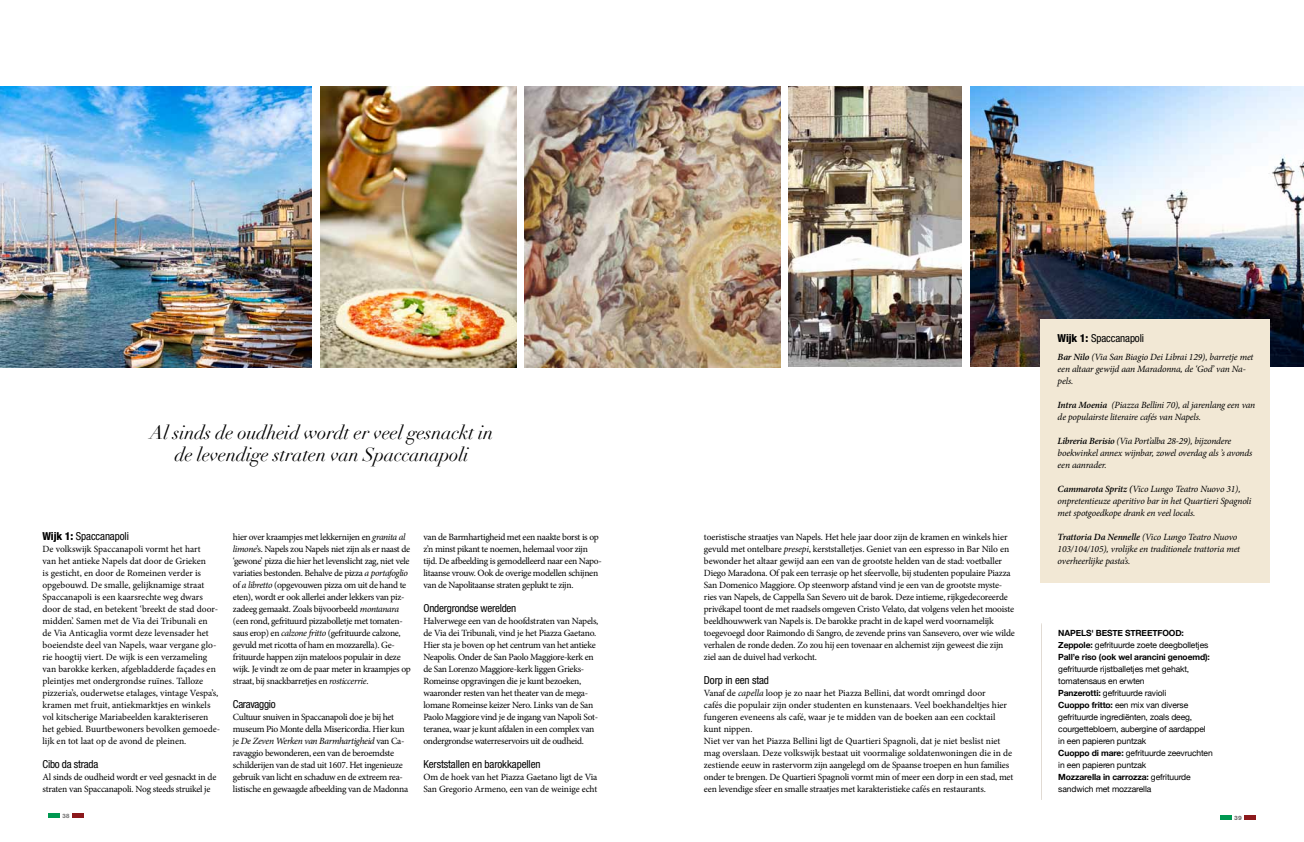
<style>
.page{position:relative;width:1304px;height:842px;background:#fff}
.page>*{position:absolute;margin:0;border:0;box-sizing:border-box;transform-origin:0 0}
.t1{font:italic 19px/22px "Didot";letter-spacing:-.01em;color:#000;text-align:center}
.t2{font:condensed 11px "Helvetica Neue LT Std";letter-spacing:-.01em;color:#000}
.t3{font:condensed 11px "Helvetica Neue LT Std";letter-spacing:-.03em;color:#000}
.t4{font:9.5px/12px "Minion Pro";letter-spacing:-.02em;color:#000}
.t5{font:9.5px/12px "Minion Pro";color:#000}
.t6{font:italic 9.5px/12px "Minion Pro";letter-spacing:-.02em;color:#000}
.t7{font:8.5px/12px "Helvetica Neue";letter-spacing:-.015em;color:#000}
.t8{font:700 8.5px/12px "Helvetica Neue";letter-spacing:-.015em;color:#000}
.t9{font:700 6px "Helvetica Neue LT Std";color:#6d6c6c}
.t10{font:800 6px "Helvetica Neue LT Std";color:#6d6c6c}
.s1{font-weight:800}
.s2{font-style:italic}
.s3{font-weight:600}
.s4{font-weight:400}
.s5{font-weight:700}
</style>
<div class="page">
<div style="left:1244px;top:815px;width:12px;height:5px;background:#8c191c"></div>
<div style="left:1220px;top:815px;width:12px;height:5px;background:#009851"></div>
<hr style="left:72px;top:814px;width:12px;height:4px;background:#8c191c">
<hr style="left:48px;top:814px;width:12px;height:4px;background:#009851">
<img style="left:970px;top:86px;width:334px;height:280px">
<img style="left:525px;top:86px;width:255px;height:281px">
<img style="left:321px;top:86px;width:195px;height:281px">
<img style="left:0;top:86px;width:312px;height:281px">
<img style="left:789px;top:86px;width:173px;height:280px">
<div style="left:1041px;top:319px;width:229px;height:264px;background:#f2e8d5"></div>
<hr style="left:1041px;top:622px;width:2px;height:178px;background:#693f00;opacity:.84">
<h1 class="t1" style="left:150px;top:422px;width:345px">Al sinds de oudheid wordt er veel gesnackt in de levendige straten van Spaccanapoli</h1>
<p class="t2" style="left:43px;top:530px;width:88px"><span class="s1">Wijk 1:</span> Spaccanapoli</p>
<p class="t5" style="left:43px;top:543px;width:179px">De volkswijk Spaccanapoli vormt het hart<br>van het antieke Napels dat door de Grieken<br>is gesticht, en door de Romeinen verder is opgebouwd. De smalle, gelijknamige straat Spaccanapoli is een kaarsrechte weg dwars door de stad, en betekent ‘breekt de stad door&shy;midden’. Samen met de Via dei Tribunali en<br>de Via Anticaglia vormt deze levensader het boeiendste deel van Napels, waar vergane glo&shy;rie hoogtij viert. De wijk is een verzameling van barokke kerken, afgebladderde façades en pleintjes met ondergrondse ruïnes. Talloze pizzeria’s, ouderwetse etalages, vintage Vespa’s, kramen met fruit, antiekmarktjes en winkels vol kitscherige Mariabeelden karakteriseren het gebied. Buurtbewoners bevolken gemoede&shy;lijk en tot laat op de avond de pleinen.</p>
<p class="t2" style="left:43px;top:758px;width:57px">Cibo da strada</p>
<p class="t4" style="left:43px;top:771px;width:175px">Al sinds de oudheid wordt er veel gesnackt in de straten van Spaccanapoli. Nog steeds struikel je</p>
<p class="t4" style="left:233px;top:531px;width:179px">hier over kraampjes met lekkernijen en <span class="s2">granita al limone</span>’s. Napels zou Napels niet zijn als er naast de ‘gewone’ pizza die hier het levenslicht zag, niet vele variaties bestonden. Behalve de pizza <span class="s2">a portafoglio </span>of <span class="s2">a libretto</span> (opgevouwen pizza om uit de hand te eten), wordt er ook allerlei ander lekkers van piz&shy;zadeeg gemaakt. Zoals bijvoorbeeld <span class="s2">montanara </span>(een rond, gefrituurd pizzabolletje met tomaten&shy;saus erop) en <span class="s2">calzone fritto</span> (gefrituurde calzone, gevuld met ricotta of ham en mozzarella). Ge&shy;frituurde happen zijn mateloos populair in deze wijk. Je vindt ze om de paar meter in kraampjes op straat, bij snackbarretjes en <span class="s2">rosticcerrie</span>.</p>
<p class="t3" style="left:233px;top:698px;width:44px">Caravaggio</p>
<p class="t4" style="left:233px;top:711px;width:177px">Cultuur snuiven in Spaccanapoli doe je bij het museum Pio Monte della Misericordia. Hier kun je <span class="s2">De Zeven Werken van Barmhartigheid</span> van Ca&shy;ravaggio bewonderen, een van de beroemdste schilderijen van de stad uit 1607. Het ingenieuze gebruik van licht en schaduw en de extreem rea&shy;listische en gewaagde afbeelding van de Madonna</p>
<p class="t4" style="left:423px;top:531px;width:180px">van de Barmhartigheid met een naakte borst is op z’n minst pikant te noemen, helemaal voor zijn tijd. De afbeelding is gemodelleerd naar een Napo&shy;litaanse vrouw. Ook de overige modellen schijnen van de Napolitaanse straten geplukt te zijn.</p>
<p class="t2" style="left:423px;top:602px;width:94px">Ondergrondse werelden</p>
<p class="t4" style="left:423px;top:615px;width:177px">Halverwege een van de hoofdstraten van Napels, de Via dei Tribunali, vind je het Piazza Gaetano.<br>Hier sta je boven op het centrum van het antieke Neapolis. Onder de San Paolo Maggiore-kerk en de San Lorenzo Maggiore-kerk liggen Grieks-Romeinse opgravingen die je kunt bezoeken, waaronder resten van het theater van de mega&shy;lomane Romeinse keizer Nero. Links van de San Paolo Maggiore vind je de ingang van Napoli Sot&shy;teranea, waar je kunt afdalen in een complex van ondergrondse waterreservoirs uit de oudheid.</p>
<p class="t2" style="left:423px;top:758px;width:119px">Kerststallen en barokkapellen</p>
<p class="t4" style="left:423px;top:771px;width:176px">Om de hoek van het Piazza Gaetano ligt de Via<br>San Gregorio Armeno, een van de weinige echt</p>
<p class="t4" style="left:704px;top:531px;width:312px">toeristische straatjes van Napels. Het hele jaar door zijn de kramen en winkels hier gevuld met ontelbare <span class="s2">presepi</span>, kerststalletjes. Geniet van een espresso in Bar Nilo en bewonder het altaar gewijd aan een van de grootste helden van de stad: voetballer Diego Maradona. Of pak een terrasje op het sfeervolle, bij studenten populaire Piazza San Domenico Maggiore. Op steenworp afstand vind je een van de grootste myste&shy;ries van Napels, de Cappella San Severo uit de barok. Deze intieme, rijkgedecoreerde privékapel toont de met raadsels omgeven Cristo Velato, dat volgens velen het mooiste beeldhouwwerk van Napels is. De barokke pracht in de kapel werd voornamelijk toegevoegd door Raimondo di Sangro, de zevende prins van Sansevero, over wie wilde verhalen de ronde deden. Zo zou hij een tovenaar en alchemist zijn geweest die zijn ziel aan de duivel had verkocht.</p>
<p class="t2" style="left:704px;top:674px;width:67px">Dorp in een stad</p>
<p class="t4" style="left:704px;top:687px;width:311px">Vanaf de <span class="s2">capella</span> loop je zo naar het Piazza Bellini, dat wordt omringd door<br>cafés die populair zijn onder studenten en kunstenaars. Veel boekhandeltjes hier fungeren eveneens als café, waar je te midden van de boeken aan een cocktail kunt nippen.<br>Niet ver van het Piazza Bellini ligt de Quartieri Spagnoli, dat je niet beslist niet mag overslaan. Deze volkswijk bestaat uit voormalige soldatenwoningen die in de zestiende eeuw in rastervorm zijn aangelegd om de Spaanse troepen en hun families onder te brengen. De Quartieri Spagnoli vormt min of meer een dorp in een stad, met een levendige sfeer en smalle straatjes met karakteristieke cafés en restaurants.</p>
<p class="t2" style="left:1058px;top:332px;width:88px"><span class="s1">Wijk 1:</span> Spaccanapoli</p>
<p class="t6" style="left:1058px;top:351px;width:197px"><span class="s3">Bar Nilo</span> (Via San Biagio Dei Librai 129), barretje met een altaar gewijd aan Maradonna, de ‘God’ van Na&shy;pels.</p>
<p class="t6" style="left:1058px;top:399px;width:199px"><span class="s3">Intra Moenia</span> (Piazza Bellini 70), al jarenlang een van de populairste literaire cafés van Napels.</p>
<p class="t6" style="left:1058px;top:435px;width:196px"><span class="s3">Libreria Berisio</span> (Via Port’alba 28-29), bijzondere boekwinkel annex wijnbar, zowel overdag als ’s avonds een aanrader.</p>
<p class="t6" style="left:1058px;top:483px;width:195px"><span class="s3">Cammarota Spritz (</span>Vico Lungo Teatro Nuovo 31), onpretentieuze aperitivo bar in het Quartieri Spagnoli met spotgoedkope drank en veel locals.</p>
<p class="t6" style="left:1058px;top:531px;width:184px"><span class="s3">Trattoria Da Nennelle</span> (Vico Lungo Teatro Nuovo<br>103/104/105), vrolijke en traditionele trattoria met overheerlijke pasta’s.</p>
<p class="t8" style="left:1058px;top:627px;width:153px">Napels' beste streetfood:<br>Zeppole: <span class="s4">gefrituurde zoete deegbolletjes<br></span>Pall’e riso (ook wel arancini genoemd):</p>
<p class="t7" style="left:1058px;top:663px;width:156px">gefrituurde rijstballetjes met gehakt, tomatensaus en erwten<br><span class="s5">Panzerotti:</span> gefrituurde ravioli<br><span class="s5">Cuoppo fritto:</span> een mix van diverse gefrituurde ingrediënten, zoals deeg, courgettebloem, aubergine of aardappel in een papieren puntzak<br><span class="s5">Cuoppo di mare:</span> gefrituurde zeevruchten in een papieren puntzak<br><span class="s5">Mozzarella in carrozza:</span> gefrituurde sandwich met mozzarella</p>
<p class="t9" style="left:63px;top:812px;width:8px">38</p>
<p class="t10" style="left:1234px;top:814px;width:9px">39</p>
</div>
